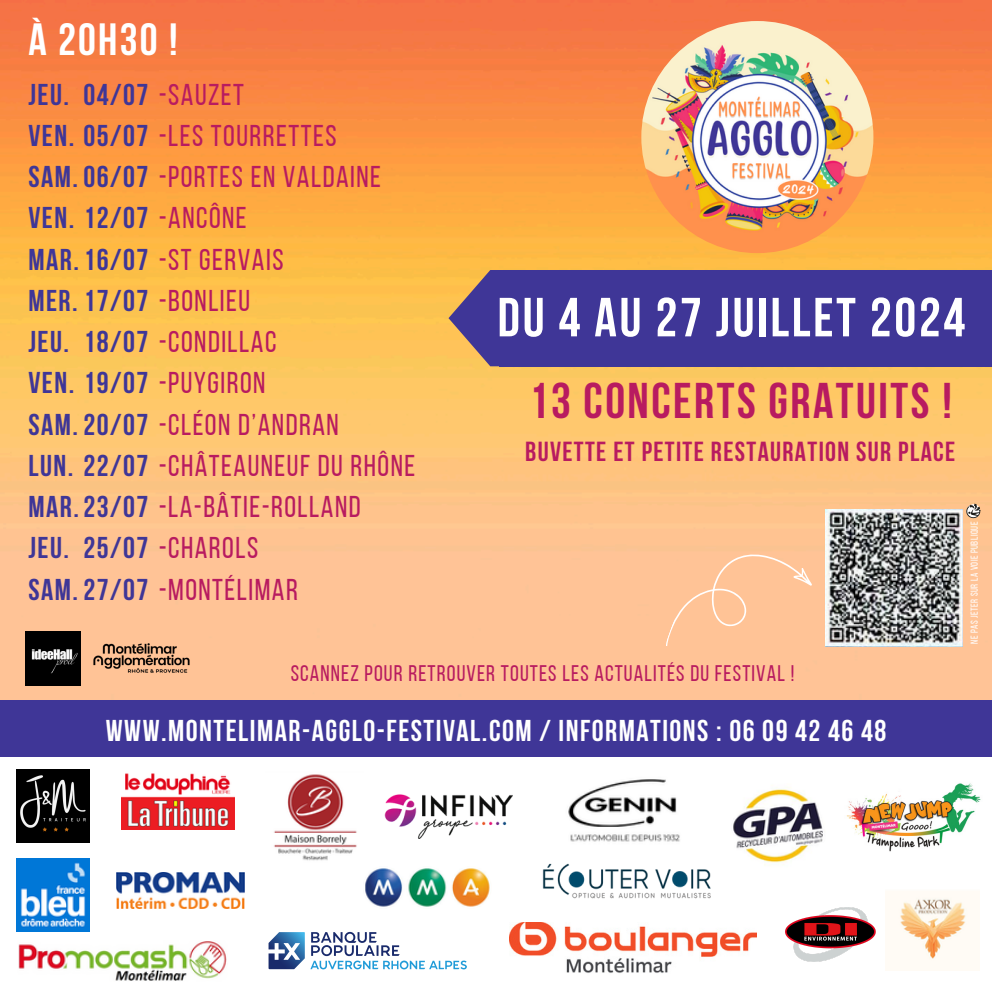
<style>
.page{position:relative;width:992px;height:992px;background:#fff}
.page>*{position:absolute;margin:0;border:0;box-sizing:border-box;transform-origin:0 0}
.t1{font:700 55px "Bebas Neue";letter-spacing:.05em;color:#fff}
.t2{font:700 50px "Bebas Neue";letter-spacing:.05em;color:#b81b60}
.t3{font:700 45px "Bebas Neue";letter-spacing:.05em;color:#fff}
.t4{font:30px/41.2px "Bebas Neue";letter-spacing:.05em;color:#b81b60}
.t5{font:700 30px "Bebas Neue";letter-spacing:.05em;color:#fff}
.t6{font:700 27.5px "Bebas Neue";letter-spacing:.05em;color:#b81b60}
.t7{font:22.5px "Bebas Neue";letter-spacing:.05em;color:#b81b60}
.t8{font:10px "Bebas Neue";letter-spacing:.05em;color:#fff}
.s1{font-weight:700;color:#3f3697}
</style>
<div class="page">
<img style="left:0;top:0;width:992px;height:700px">
<img style="left:90px;top:637px;width:105px;height:43px">
<div style="left:499px;top:270px;width:493px;height:96px;background:#3f3697"></div>
<svg style="left:448px;top:270px;width:51px;height:96px;background:#8e7079"></svg>
<img style="left:825px;top:509px;width:137px;height:137px">
<img style="left:966px;top:504px;width:15px;height:14px">
<div style="left:0;top:700px;width:992px;height:56px;background:#3f3697"></div>
<img style="left:17px;top:769px;width:73px;height:74px">
<img style="left:17px;top:858px;width:73px;height:74px">
<svg style="left:269px;top:932px;width:198px;height:37px"></svg>
<img style="left:898px;top:896px;width:71px;height:65px">
<img style="left:116px;top:872px;width:128px;height:36px">
<img style="left:568px;top:779px;width:112px;height:63px">
<img style="left:122px;top:773px;width:112px;height:56px">
<img style="left:26px;top:631px;width:54px;height:54px">
<img style="left:542px;top:863px;width:169px;height:36px">
<img style="left:274px;top:774px;width:83px;height:87px">
<div style="left:665px;top:533px;width:151px;height:152px;background:#ffc396"></div>
<img style="left:846px;top:783px;width:135px;height:69px">
<img style="left:641px;top:21px;width:232px;height:232px;border-radius:50%">
<img style="left:733px;top:789px;width:90px;height:76px">
<img style="left:18px;top:941px;width:209px;height:40px">
<img style="left:785px;top:907px;width:91px;height:55px">
<img style="left:365px;top:868px;width:125px;height:39px">
<img style="left:509px;top:923px;width:248px;height:50px">
<img style="left:384px;top:794px;width:128px;height:44px">
<p class="t3" style="left:28px;top:21px;width:151px">À 20H30 !</p>
<p class="t4" style="left:28px;top:76px;width:388px"><span class="s1">JEU.<br>VEN. 05/07</span> -LES TOURRETTES<br><span class="s1">SAM.06/07</span> -PORTES EN VALDAINE<br><span class="s1">VEN. 12/07</span> -ANCÔNE<br><span class="s1">MAR.16/07</span> -ST GERVAIS<br><span class="s1">MER.17/07</span> -BONLIEU<br><span class="s1">JEU.<br>VEN. 19/07</span> -PUYGIRON<br><span class="s1">SAM.20/07</span> -CLÉON D’ANDRAN<br><span class="s1">LUN. 22/07</span> -CHÂTEAUNEUF DU RHÔNE<br><span class="s1">MAR.23/07</span> -LA-BÂTIE-ROLLAND<br><span class="s1">JEU.<br>SAM.27/07</span> -MONTÉLIMAR</p>
<p class="t4" style="left:83px;top:76px;width:162px"><span class="s1">04/07</span> -SAUZET</p>
<p class="t4" style="left:83px;top:324px;width:194px"><span class="s1">18/07</span> -CONDILLAC</p>
<p class="t4" style="left:83px;top:530px;width:176px"><span class="s1">25/07</span> -CHAROLS</p>
<p class="t1" style="left:497px;top:295px;width:469px">DU 4 AU 27 JUILLET 2024</p>
<p class="t2" style="left:529px;top:380px;width:425px">13 CONCERTS GRATUITS !</p>
<p class="t6" style="left:525px;top:441px;width:432px">BUVETTE ET PETITE RESTAURATION SUR PLACE</p>
<p class="t8" style="left:970px;top:644px;width:124px;rotate:-90deg">NE PAS JETER SUR LA VOIE PUBLIQUE</p>
<p class="t7" style="left:291px;top:664px;width:505px">SCANNEZ POUR RETROUVER TOUTES LES ACTUALITÉS DU FESTIVAL !</p>
<p class="t5" style="left:106px;top:718px;width:782px">WWW.MONTELIMAR-AGGLO-FESTIVAL.COM / INFORMATIONS : 06 09 42 46 48</p>
</div>
